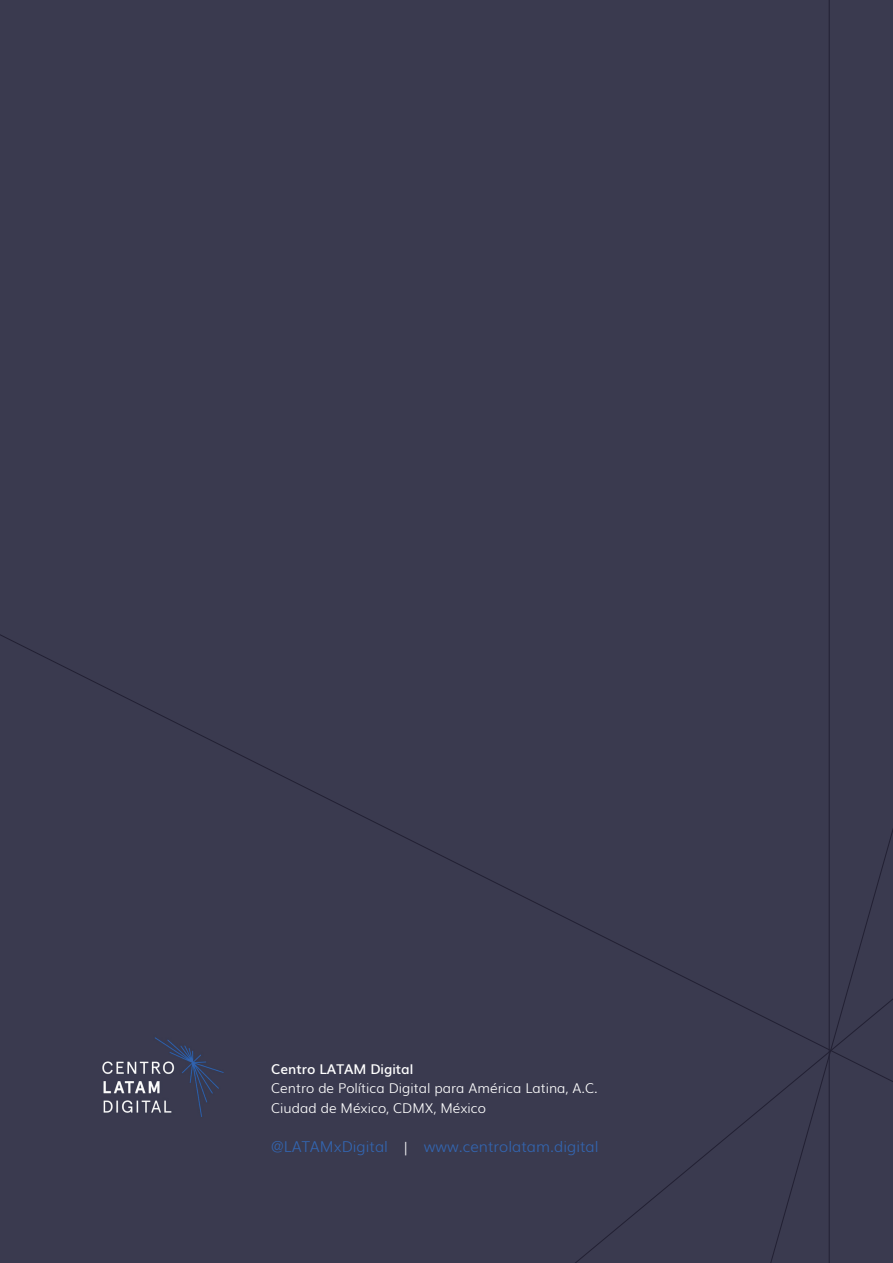
<style>
.page{position:relative;width:893px;height:1263px;background:#3a3a4f}
.page>*{position:absolute;margin:0;border:0;box-sizing:border-box;transform-origin:0 0}
.t1{font:300 15px "Muli";color:#3365b0}
.t2{font:300 13.5px/19.5px "Muli";color:#fff}
.t3{font:600 13.5px "Muli";color:#fff}
.s1{font-size:13.5px;color:#fff}
</style>
<div class="page">
<svg style="left:0;top:634px;width:530px;height:483px"></svg>
<svg style="left:757px;top:829px;width:136px;height:434px"></svg>
<hr style="left:829px;top:0;width:1px;height:1263px;background:#222033">
<p class="t3" style="left:271px;top:1058px;width:144px">Centro LATAM Digital</p>
<p class="t2" style="left:271px;top:1077px;width:328px">Centro de Política Digital para América Latina, A.C.<br>Ciudad de México, CDMX, México</p>
<p class="t1" style="left:271px;top:1134px;width:329px">@LATAMxDigital <span class="s1">|</span> www.centrolatam.digital</p>
</div>
